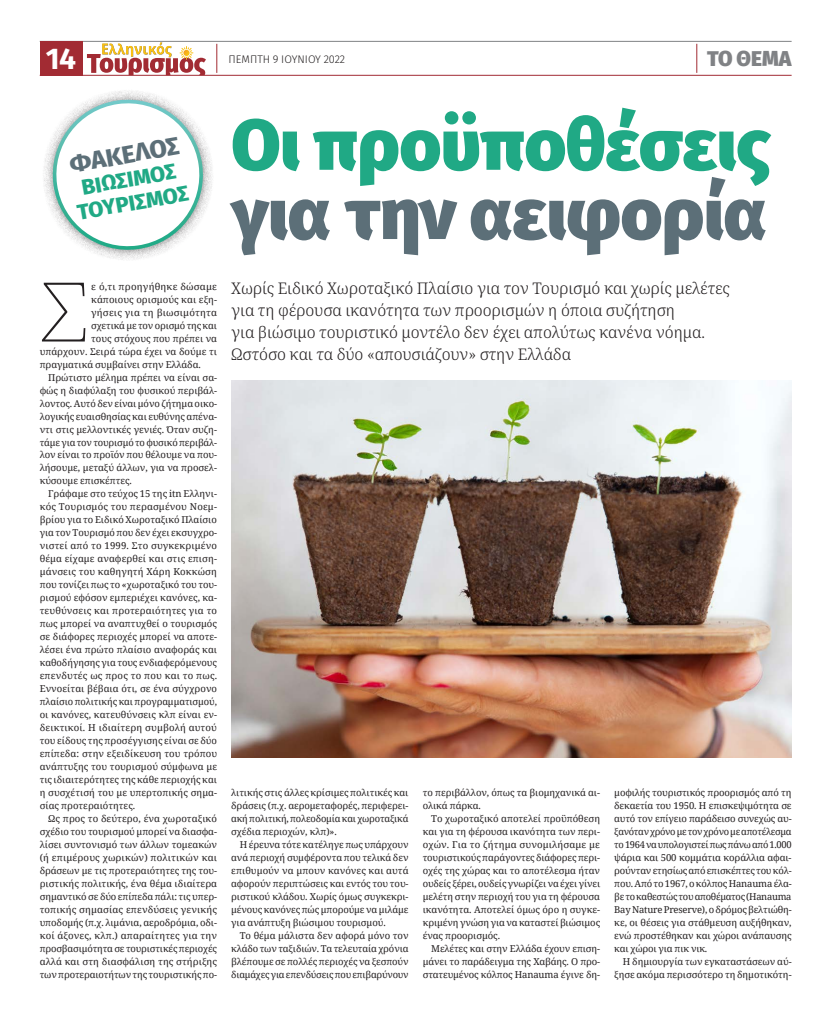
<style>
.page{position:relative;width:820px;height:1021px;background:#fff}
.page>*{position:absolute;margin:0;border:0;box-sizing:border-box;transform-origin:0 0}
._3_SYNENTEYXH_ARXIGR{font:100 82.3px "Noto Serif";color:#231f20}
._1_TITLOS_52{font:800 71.5px/69.2px "Fira Sans";letter-spacing:-.005em;color:#20a985}
.t1{font:700 30px "Fira Sans";color:#fff}
._1_KAPELO_VASIKOU{font:800 25.2px "Fira Sans";color:#5c6f78}
._1_KAPELO_VASIKOU-2{font:800 21.9px/23.7px "Fira Sans";color:#20a985;text-align:center}
.t2{font:900 21px "Fira Sans";letter-spacing:.005em;color:#808285}
._1_YPOTITLOS{font:300 16px/22px "Noto Serif";letter-spacing:-.01em;color:#231f20}
.t3{font:300 11px "Fira Sans";color:#231f20}
._1_KEIMENΟ_VASIKO{font:9.5px/13px "Noto Serif";letter-spacing:-.01em;color:#231f20;text-align:justify}
._3_SYNENTEYXH_ARXIGR-2{font:9.5px "Noto Serif";color:#231f20}
._3_SYNENTEYXH_ARXIGR-3{font:9.5px "Noto Serif";letter-spacing:.02em;color:#231f20}
.s1{color:#5c6f78}
</style>
<div class="page">
<hr style="left:40px;top:41px;width:751px;height:1px;background:#808285">
<svg style="left:87px;top:42px;width:119px;height:33px"></svg>
<div style="left:40px;top:41px;width:42px;height:35px;background:#a22b33"></div>
<hr style="left:40px;top:75px;width:751px;height:1px;background:#a22b33">
<svg style="left:216px;top:44px;width:1px;height:29px"></svg>
<svg style="left:696px;top:44px;width:1px;height:29px"></svg>
<img style="left:231px;top:380px;width:560px;height:377px">
<div style="left:42px;top:89px;width:171px;height:171px;background:#231f20;opacity:.6"></div>
<svg style="left:50px;top:97px;width:156px;height:156px"></svg>
<h3 class="t1" style="left:46px;top:33px;width:32px">14</h3>
<p class="t3" style="left:228px;top:52px;width:118px">ΠΕΜΠΤΗ 9 ΙΟΥΝΙΟΥ 2022</p>
<h3 class="t2" style="left:706px;top:40px;width:86px">ΤΟ ΘΕΜΑ</h3>
<p class="_1_KAPELO_VASIKOU" style="left:66px;top:143px;width:112px;rotate:-10deg">ΦΑΚΕΛΟΣ</p>
<p class="_1_KAPELO_VASIKOU-2" style="left:71px;top:175px;width:114px;rotate:-10deg">ΒΙΩΣΙΜΟΣ<br>ΤΟΥΡΙΣΜΟΣ</p>
<p class="_3_SYNENTEYXH_ARXIGR" style="left:40px;top:256px;width:50px">Σ</p>
<p class="_3_SYNENTEYXH_ARXIGR-3" style="left:91px;top:279px;width:127px">ε ό,τι προηγήθηκε δώσαμε</p>
<p class="_3_SYNENTEYXH_ARXIGR-2" style="left:91px;top:292px;width:127px">κάποιους ορισμούς και εξη-</p>
<p class="_3_SYNENTEYXH_ARXIGR-2" style="left:91px;top:305px;width:127px">γήσεις για τη βιωσιμότητα</p>
<p class="_3_SYNENTEYXH_ARXIGR-2" style="left:91px;top:318px;width:127px">σχετικά με τον ορισμό της και</p>
<p class="_3_SYNENTEYXH_ARXIGR-2" style="left:91px;top:331px;width:127px">τους στόχους που πρέπει να</p>
<p class="_3_SYNENTEYXH_ARXIGR-2" style="left:40px;top:344px;width:179px">υπάρχουν. Σειρά τώρα έχει να δούμε τι</p>
<p class="_3_SYNENTEYXH_ARXIGR-2" style="left:40px;top:357px;width:162px">πραγματικά συμβαίνει στην Ελλάδα.</p>
<p class="_1_KEIMENΟ_VASIKO" style="left:40px;top:370px;width:179px;text-indent:9px">Πρώτιστο μέλημα πρέπει να είναι σα&shy;φώς η διαφύλαξη του φυσικού περιβάλ&shy;λοντος. Αυτό δεν είναι μόνο ζήτημα οικο&shy;λογικής ευαισθησίας και ευθύνης απένα&shy;ντι στις μελλοντικές γενιές. Όταν συζη&shy;τάμε για τον τουρισμό το φυσικό περιβάλ&shy;λον είναι το προϊόν που θέλουμε να που&shy;λήσουμε, μεταξύ άλλων, για να προσελ&shy;κύσουμε επισκέπτες.</p>
<p class="_1_KEIMENΟ_VASIKO" style="left:40px;top:487px;width:179px;text-indent:9px">Γράφαμε στο τεύχος 15 της itn Ελληνι&shy;κός Τουρισμός του περασμένου Νοεμ&shy;βρίου για το Ειδικό Χωροταξικό Πλαίσιο για τον Τουρισμό που δεν έχει εκσυγχρο&shy;νιστεί από το 1999. Στο συγκεκριμένο θέμα είχαμε αναφερθεί και στις επιση&shy;μάνσεις του καθηγητή Χάρη Κοκκώση που τονίζει πως το «χωροταξικό του του&shy;ρισμού εφόσον εμπεριέχει κανόνες, κα&shy;τευθύνσεις και προτεραιότητες για το πως μπορεί να αναπτυχθεί ο τουρισμός σε διάφορες περιοχές μπορεί να αποτε&shy;λέσει ένα πρώτο πλαίσιο αναφοράς και καθοδήγησης για τους ενδιαφερόμενους επενδυτές ως προς το που και το πως.<br>Εννοείται βέβαια ότι, σε ένα σύγχρονο πλαίσιο πολιτικής και προγραμματισμού, οι κανόνες, κατευθύνσεις κλπ είναι εν&shy;δεικτικοί. Η ιδιαίτερη συμβολή αυτού του είδους της προσέγγισης είναι σε δύο επίπεδα: στην εξειδίκευση του τρόπου ανάπτυξης του τουρισμού σύμφωνα με τις ιδιαιτερότητες της κάθε περιοχής και η συσχέτισή του με υπερτοπικής σημα&shy;σίας προτεραιότητες.</p>
<p class="_1_KEIMENΟ_VASIKO" style="left:40px;top:812px;width:179px;text-indent:9px">Ως προς το δεύτερο, ένα χωροταξικό σχέδιο του τουρισμού μπορεί να διασφα&shy;λίσει συντονισμό των άλλων τομεακών (ή επιμέρους χωρικών) πολιτικών και δράσεων με τις προτεραιότητες της του&shy;ριστικής πολιτικής, ένα θέμα ιδιαίτερα σημαντικό σε δύο επίπεδα πάλι: τις υπερ&shy;τοπικής σημασίας επενδύσεις γενικής υποδομής (π.χ. λιμάνια, αεροδρόμια, οδι&shy;κοί άξονες, κλπ.) απαραίτητες για την προσβασιμότητα σε τουριστικές περιοχές αλλά και στη διασφάλιση της στήριξης των προτεραιοτήτων της τουριστικής πο-</p>
<p class="_1_TITLOS_52" style="left:231px;top:103px;width:541px">Οι προϋποθέσεις <span class="s1">για την αειφορία</span></p>
<p class="_1_YPOTITLOS" style="left:231px;top:278px;width:500px">Χωρίς Ειδικό Χωροταξικό Πλαίσιο για τον Τουρισμό και χωρίς μελέτες για τη φέρουσα ικανότητα των προορισμών η όποια συζήτηση<br>για βιώσιμο τουριστικό μοντέλο δεν έχει απολύτως κανένα νόημα.</p>
<p class="_1_YPOTITLOS" style="left:231px;top:344px;width:341px">Ωστόσο και τα δύο «απουσιάζουν» στην Ελλάδα</p>
<p class="_1_KEIMENΟ_VASIKO" style="left:231px;top:786px;width:179px">λιτικής στις άλλες κρίσιμες πολιτικές και δράσεις (π.χ. αερομεταφορές, περιφερει&shy;ακή πολιτική, πολεοδομία και χωροταξικά σχέδια περιοχών, κλπ)».</p>
<p class="_1_KEIMENΟ_VASIKO" style="left:231px;top:838px;width:179px;text-indent:9px">Η έρευνα τότε κατέληγε πως υπάρχουν ανά περιοχή συμφέροντα που τελικά δεν επιθυμούν να μπουν κανόνες και αυτά αφορούν περιπτώσεις και εντός του του&shy;ριστικού κλάδου. Χωρίς όμως συγκεκρι&shy;μένους κανόνες πώς μπορούμε να μιλάμε για ανάπτυξη βιώσιμου τουρισμού.</p>
<p class="_1_KEIMENΟ_VASIKO" style="left:231px;top:929px;width:179px;text-indent:9px">Το θέμα μάλιστα δεν αφορά μόνο τον κλάδο των ταξιδιών. Τα τελευταία χρόνια βλέπουμε σε πολλές περιοχές να ξεσπούν διαμάχες για επενδύσεις που επιβαρύνουν</p>
<p class="_1_KEIMENΟ_VASIKO" style="left:422px;top:786px;width:179px">το περιβάλλον, όπως τα βιομηχανικά αι&shy;ολικά πάρκα.</p>
<p class="_1_KEIMENΟ_VASIKO" style="left:422px;top:812px;width:179px;text-indent:9px">Το χωροταξικό αποτελεί προϋπόθεση και για τη φέρουσα ικανότητα των περι&shy;οχών. Για το ζήτημα συνομιλήσαμε με τουριστικούς παράγοντες διάφορες περι&shy;οχές της χώρας και το αποτέλεσμα ήταν ουδείς ξέρει, ουδείς γνωρίζει να έχει γίνει μελέτη στην περιοχή του για τη φέρουσα ικανότητα. Αποτελεί όμως όρο η συγκε&shy;κριμένη γνώση για να καταστεί βιώσιμος ένας προορισμός.</p>
<p class="_1_KEIMENΟ_VASIKO" style="left:422px;top:942px;width:179px;text-indent:9px">Μελέτες και στην Ελλάδα έχουν επιση&shy;μάνει το παράδειγμα της Χαβάης. Ο προ&shy;στατευμένος κόλπος Hanauma έγινε δη-</p>
<p class="_1_KEIMENΟ_VASIKO" style="left:614px;top:786px;width:179px">μοφιλής τουριστικός προορισμός από τη δεκαετία του 1950. Η επισκεψιμότητα σε αυτό τον επίγειο παράδεισο συνεχώς αυ&shy;ξανόταν χρόνο με τον χρόνο με αποτέλεσμα το 1964 να υπολογιστεί πως πάνω από 1.000 ψάρια και 500 κομμάτια κοράλλια αφαι&shy;ρούνταν ετησίως από επισκέπτες του κόλ&shy;που. Από το 1967, ο κόλπος Hanauma έλα&shy;βε το καθεστώ ς του αποθέματος (Hanauma Bay Nature Preserve), ο δρόμος βελτιώθη&shy;κε, οι θέσεις για στάθμευση αυξήθηκαν, ενώ προστέθηκαν και χώ ροι ανάπαυσης και χώ ροι για πικ νικ.</p>
<p class="_1_KEIMENΟ_VASIKO" style="left:614px;top:955px;width:179px;text-align:right">Η δημιουργία των εγκαταστάσεων αύ&shy;ξησε ακόμα περισσότερο τη δημοτικότη-</p>
</div>
